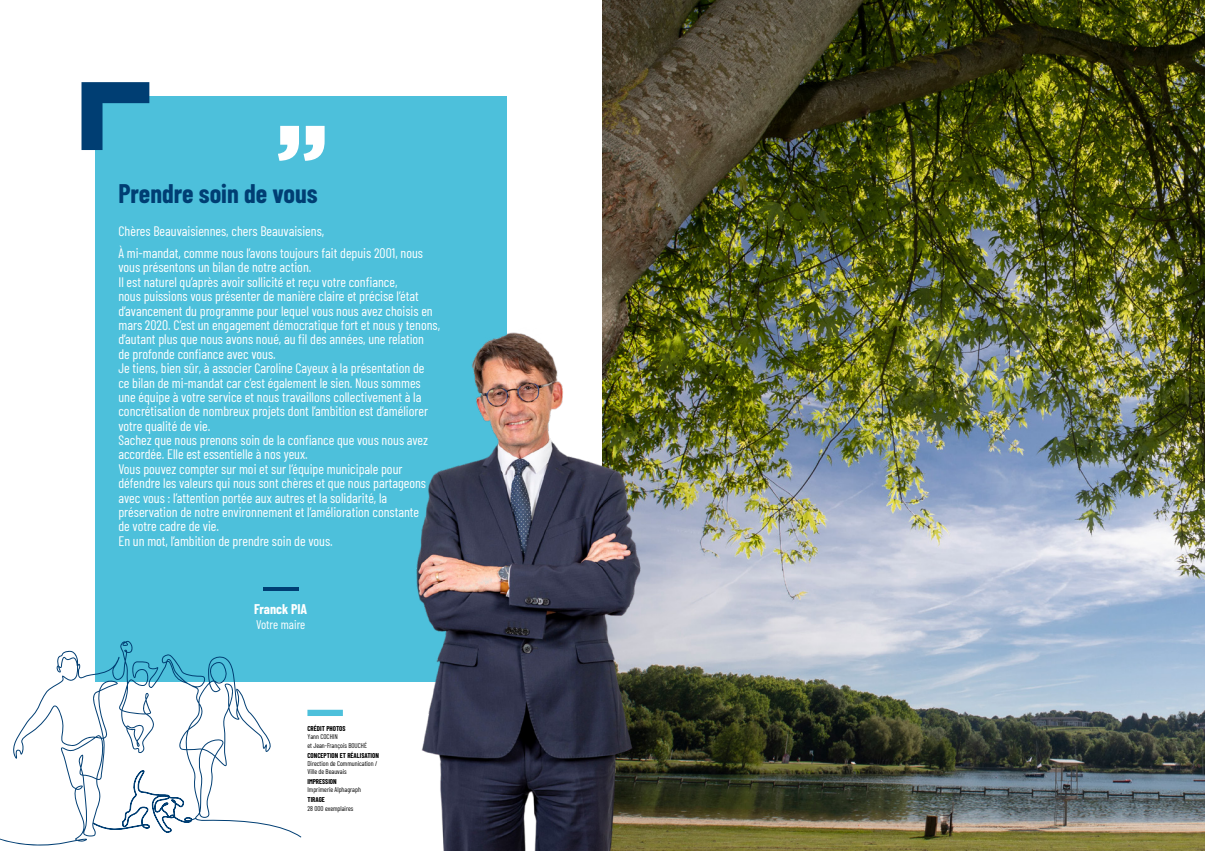
<style>
.page{position:relative;width:1205px;height:851px;background:#fff}
.page>*{position:absolute;margin:0;border:0;box-sizing:border-box;transform-origin:0 0}
.t1{font:700 26.25px "Barlow Condensed";color:#003e73}
.t2{font:13.75px/14.4px "Barlow Condensed";color:#fff}
.t3{font:700 13.75px "Barlow Condensed";color:#fff}
.t4{font:12.5px "Barlow Condensed";color:#fff}
.t5{font:6.88px/8.2px "Barlow Condensed";color:#000}
.t6{font:700 6.88px "Barlow Condensed";color:#000}
</style>
<div class="page">
<img style="left:602px;top:0;width:603px;height:850px">
<div style="left:96px;top:96px;width:411px;height:585px;background:#4dc0db"></div>
<svg style="left:81px;top:82px;width:68px;height:68px"></svg>
<svg style="left:278px;top:126px;width:47px;height:35px"></svg>
<hr style="left:263px;top:587px;width:35px;height:3px;background:#003e73">
<div style="left:307px;top:709px;width:36px;height:7px;background:#4dc0db"></div>
<img style="left:375px;top:311px;width:296px;height:539px">
<svg style="left:0;top:640px;width:301px;height:206px"></svg>
<svg style="left:92px;top:769px;width:105px;height:77px"></svg>
<h1 class="t1" style="left:118px;top:175px;width:201px">Prendre soin de vous</h1>
<p class="t2" style="left:118px;top:219px;width:306px;line-height:21.9px">Chères Beauvaisiennes, chers Beauvaisiens,<br>À mi-mandat, comme nous l’avons toujours fait depuis 2001, nous</p>
<p class="t2" style="left:118px;top:259px;width:323px">vous présentons un bilan de notre action.<br>Il est naturel qu’après avoir sollicité et reçu votre confiance,<br>nous puissions vous présenter de manière claire et précise l’état d’avancement du programme pour lequel vous nous avez choisis en mars 2020. C’est un engagement démocratique fort et nous y tenons, d’autant plus que nous avons noué, au fil des années, une relation<br>de profonde confiance avec vous.<br>Je tiens, bien sûr, à associer Caroline Cayeux à la présentation de<br>ce bilan de mi-mandat car c’est également le sien. Nous sommes une équipe à votre service et nous travaillons collectivement à la concrétisation de nombreux projets dont l’ambition est d’améliorer votre qualité de vie.<br>Sachez que nous prenons soin de la confiance que vous nous avez accordée. Elle est essentielle à nos yeux.<br>Vous pouvez compter sur moi et sur l’équipe municipale pour défendre les valeurs qui nous sont chères et que nous partageons avec vous : l’attention portée aux autres et la solidarité, la préservation de notre environnement et l’amélioration constante<br>de votre cadre de vie.<br>En un mot, l’ambition de prendre soin de vous.</p>
<p class="t3" style="left:254px;top:599px;width:55px">Franck PIA</p>
<p class="t4" style="left:256px;top:616px;width:51px">Votre maire</p>
<p class="t6" style="left:307px;top:723px;width:40px">CRÉDIT PHOTOS</p>
<p class="t5" style="left:307px;top:732px;width:61px">Yann COCHIN<br>et Jean-François BOUCHÉ</p>
<p class="t6" style="left:307px;top:750px;width:73px">CONCEPTION ET RÉALISATION</p>
<p class="t5" style="left:307px;top:758px;width:71px">Direction de Communication /<br>Ville de Beauvais</p>
<p class="t6" style="left:307px;top:776px;width:31px">IMPRESSION</p>
<p class="t5" style="left:307px;top:785px;width:55px">Imprimerie Alphagraph</p>
<p class="t6" style="left:307px;top:794px;width:19px">TIRAGE</p>
<p class="t5" style="left:307px;top:803px;width:47px">28 000 exemplaires</p>
</div>
